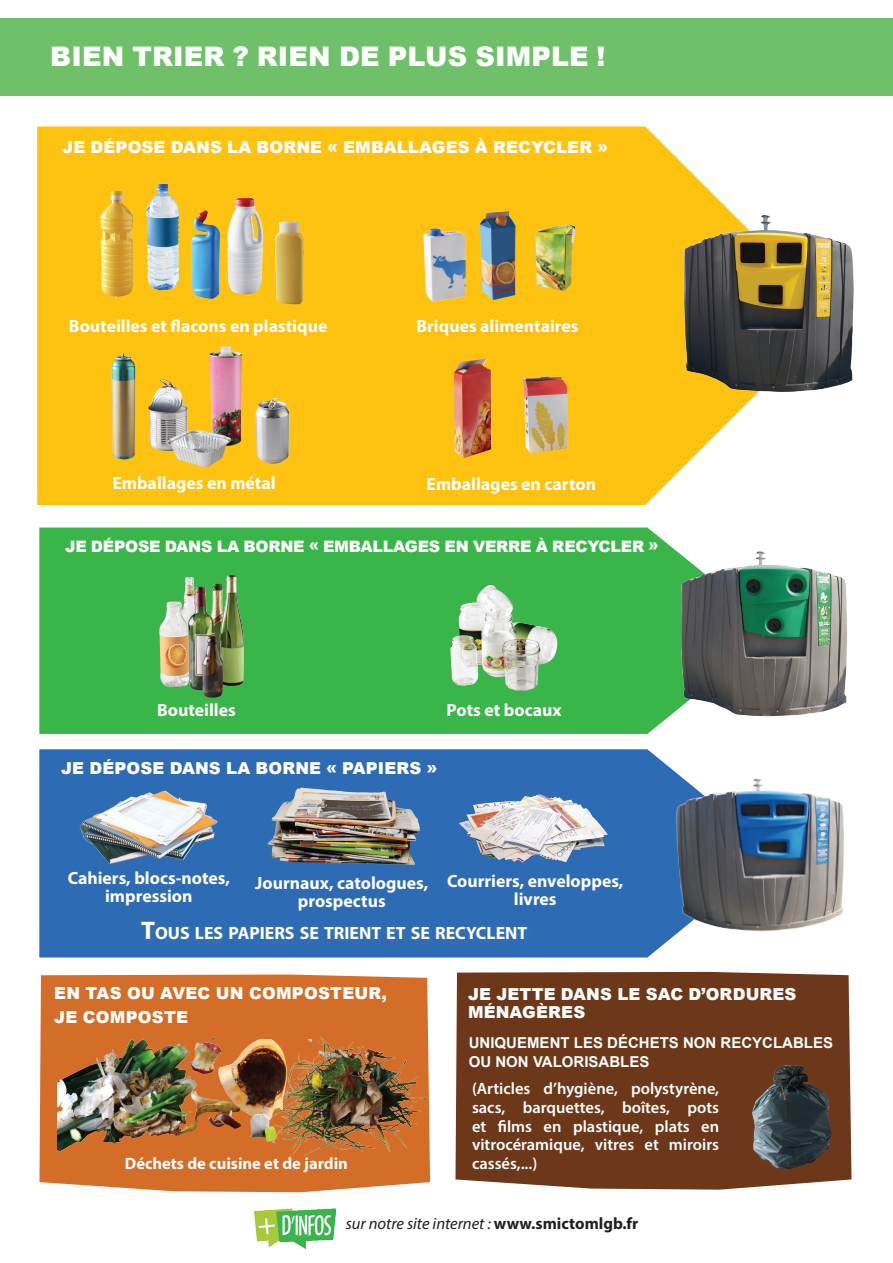
<style>
.page{position:relative;width:893px;height:1263px;background:#fff}
.page>*{position:absolute;margin:0;border:0;box-sizing:border-box;transform-origin:0 0}
.t1{font:900 27px "Arial";letter-spacing:.005em;color:#fff}
.t2{font:900 27px "Cooper";color:#fff}
.t3{font:700 17.85px "Myriad Pro";color:#fff}
.t4{font:700 17.7px/18px "Myriad Pro";color:#fff;text-align:center}
.t5{font:900 16.5px/18px "Arial";letter-spacing:.01em;color:#fff}
.t6{font:600 16.5px/18.6px "Myriad Pro";color:#fff;text-align:justify}
.t7{font:italic 16.5px "Myriad Pro";color:#231f20}
.t8{font:700 16.5px "Myriad Pro";color:#fff}
.t9{font:900 15.75px "Arial";letter-spacing:-.015em;color:#fff}
.t10{font:700 15px/18.6px "Arial";color:#fff}
.s1{font-size:25.5px}
.s2{font-weight:700;font-style:normal}
</style>
<div class="page">
<svg style="left:455px;top:972px;width:396px;height:217px;background:#6c3d21"></svg>
<div style="left:0;top:18px;width:893px;height:78px;background:#6ec168"></div>
<div style="left:37px;top:126px;width:697px;height:379px;background:#fec210"></div>
<img style="left:658px;top:180px;width:196px;height:237px">
<div style="left:416px;top:317px;width:169px;height:25px;background:#fcc112"></div>
<img style="left:414px;top:214px;width:79px;height:92px">
<img style="left:480px;top:211px;width:36px;height:89px">
<img style="left:535px;top:224px;width:40px;height:67px">
<img style="left:100px;top:191px;width:34px;height:106px">
<img style="left:146px;top:184px;width:33px;height:106px">
<img style="left:191px;top:210px;width:29px;height:89px">
<img style="left:227px;top:197px;width:36px;height:98px">
<img style="left:275px;top:221px;width:29px;height:83px">
<img style="left:111px;top:353px;width:24px;height:107px">
<img style="left:148px;top:380px;width:40px;height:71px">
<img style="left:209px;top:346px;width:33px;height:101px">
<img style="left:255px;top:398px;width:35px;height:66px">
<img style="left:167px;top:430px;width:26px;height:12px">
<img style="left:522px;top:376px;width:45px;height:77px">
<img style="left:454px;top:358px;width:38px;height:100px">
<svg style="left:39px;top:527px;width:614px;height:207px;background:#40b34d"></svg>
<img style="left:651px;top:532px;width:196px;height:199px">
<img style="left:181px;top:575px;width:50px;height:41px">
<img style="left:450px;top:586px;width:105px;height:105px">
<div style="left:39px;top:749px;width:629px;height:208px;background:#2d6cb5"></div>
<img style="left:639px;top:766px;width:205px;height:177px">
<img style="left:62px;top:763px;width:175px;height:112px">
<img style="left:267px;top:788px;width:151px;height:77px">
<img style="left:458px;top:795px;width:150px;height:68px">
<div style="left:140px;top:920px;width:395px;height:27px;background:#2e6cb4"></div>
<img style="left:763px;top:1065px;width:35px;height:28px">
<img style="left:254px;top:1192px;width:83px;height:57px">
<svg style="left:39px;top:974px;width:391px;height:218px;background:#d47535"></svg>
<img style="left:245px;top:1030px;width:185px;height:131px">
<img style="left:205px;top:1039px;width:106px;height:80px">
<img style="left:190px;top:1027px;width:40px;height:50px">
<img style="left:57px;top:1033px;width:141px;height:127px">
<img style="left:251px;top:1114px;width:26px;height:28px">
<img style="left:175px;top:1091px;width:18px;height:7px">
<h1 class="t1" style="left:50px;top:37px;width:557px">BIEN TRIER ? RIEN DE PLUS SIMPLE !</h1>
<p class="t5" style="left:62px;top:138px;width:548px">JE DÉPOSE DANS LA BORNE « EMBALLAGES À RECYCLER »</p>
<p class="t4" style="left:69px;top:316px;width:260px">Bouteilles et flacons en plastique</p>
<p class="t4" style="left:112px;top:474px;width:165px">Emballages en métal</p>
<p class="t4" style="left:417px;top:316px;width:163px">Briques alimentaires</p>
<p class="t4" style="left:427px;top:475px;width:171px">Emballages en carton</p>
<p class="t9" style="left:65px;top:535px;width:595px">JE DÉPOSE DANS LA BORNE « EMBALLAGES EN VERRE À RECYCLER »</p>
<h1 class="t2" style="left:532px;top:691px;width:16px">»</h1>
<p class="t4" style="left:157px;top:700px;width:80px">Bouteilles</p>
<p class="t4" style="left:447px;top:700px;width:117px">Pots et bocaux</p>
<p class="t5" style="left:61px;top:759px;width:294px">JE DÉPOSE DANS LA BORNE « PAPIERS</p>
<p class="t5" style="left:426px;top:757px;width:13px">»</p>
<p class="t4" style="left:68px;top:868px;width:164px">Cahiers, blocs-notes, impression</p>
<p class="t4" style="left:255px;top:873px;width:175px">Journaux, catologues, prospectus</p>
<p class="t4" style="left:447px;top:871px;width:178px">Courriers, enveloppes, livres</p>
<p class="t3" style="left:141px;top:922px;width:387px"><span class="s1">T</span>OUS LES PAPIERS SE TRIENT ET SE RECYCLENT</p>
<p class="t5" style="left:54px;top:980px;width:334px;line-height:24.8px">EN TAS OU AVEC UN COMPOSTEUR,<br>JE COMPOSTE</p>
<p class="t8" style="left:125px;top:1152px;width:225px">Déchets de cuisine et de jardin</p>
<p class="t5" style="left:468px;top:984px;width:330px">JE JETTE DANS LE SAC D’ORDURES<br>MÉNAGÈRES</p>
<p class="t10" style="left:469px;top:1034px;width:366px">UNIQUEMENT LES DÉCHETS NON RECYCLABLES<br>OU NON VALORISABLES</p>
<p class="t6" style="left:472px;top:1079px;width:249px">(Articles d’hygiène, polystyrène, sacs, barquettes, boîtes, pots et films en plastique, plats en vitrocéramique, vitres et miroirs cassés,...)</p>
<p class="t7" style="left:346px;top:1213px;width:294px">sur notre site internet : <span class="s2">www.smictomlgb.fr</span></p>
</div>
